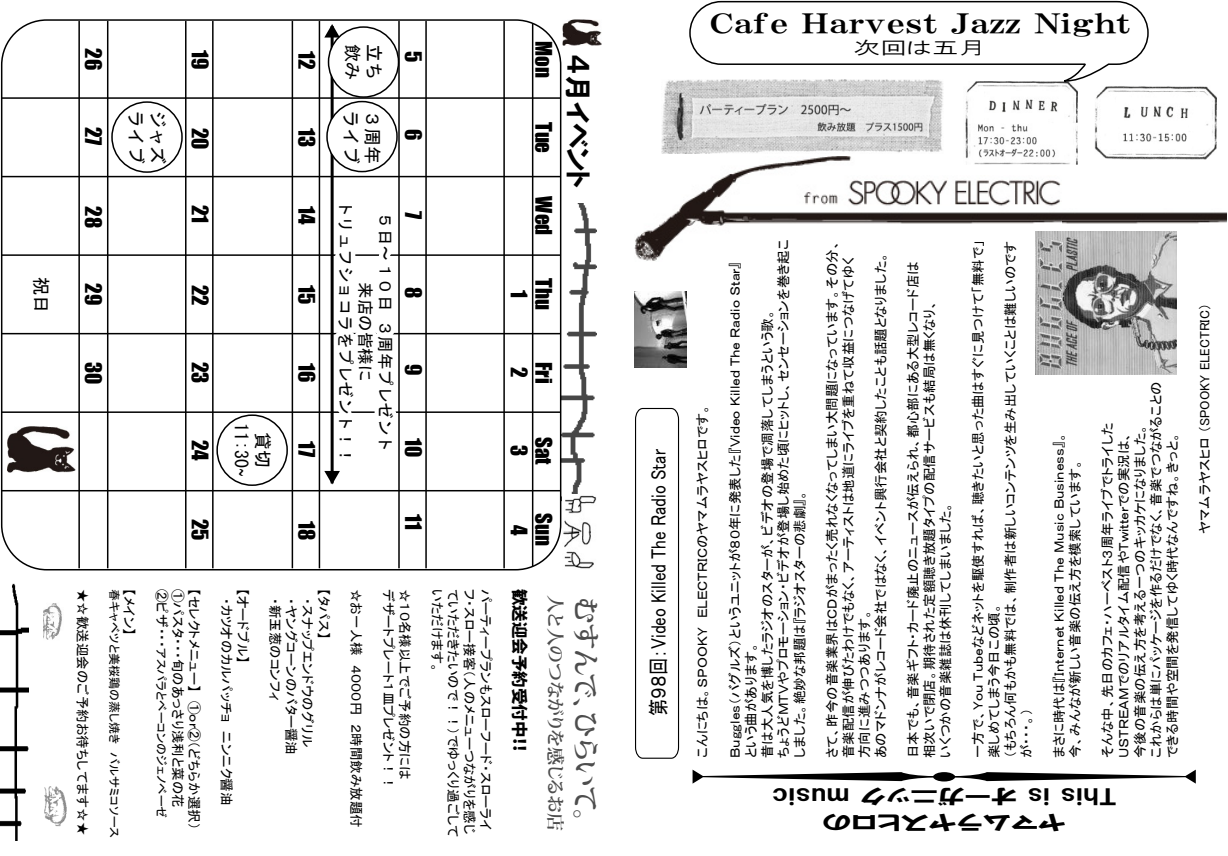
<style>
.page{position:relative;width:1228px;height:856px;background:#fff}
.page>*{position:absolute;margin:0;border:0;box-sizing:border-box;transform-origin:0 0}
.t1{font:27px "HGP Mincho E";color:#000;scale:1.5 1}
.t2{font:700 27px "Koz Min Pro";letter-spacing:-.09em;color:#4d4d4d}
.t3{font:27px "HGP Soei Kakugothic UB";color:#000}
.t4{font:21px "Impact";color:#000}
.t5{font:21px "MS P Gothic";color:#000;scale:.83 1}
.t6{font:21px/25.2px "HGP Soei Kakugothic UB";color:#000;text-align:center;scale:1.5 1}
.t7{font:18px "MS Gothic";color:#000}
.t8{font:700 18px "Koz Min Pro";letter-spacing:-.08em;color:#4d4d4d}
.t9{font:18px "HGP Gothic M";color:#000;scale:1.5 1}
.t10{font:16.5px/19.8px "MS Gothic";color:#000;text-align:center}
.t11{font:800 16.5px "Koz Go Pro";color:#000}
.t12{font:13.5px/16.2px "MS P Gothic";color:#000}
.t13{font:12px "MS P Gothic";color:#000}
</style>
<div class="page">
<img style="left:1061px;top:212px;width:166px;height:12px">
<img style="left:635px;top:157px;width:426px;height:104px">
<svg style="left:635px;top:407px;width:45px;height:351px"></svg>
<img style="left:1094px;top:86px;width:123px;height:74px">
<img style="left:0;top:583px;width:28px;height:257px">
<img style="left:562px;top:204px;width:34px;height:290px">
<img style="left:43px;top:603px;width:19px;height:37px">
<img style="left:44px;top:786px;width:23px;height:41px">
<img style="left:563px;top:495px;width:34px;height:74px">
<img style="left:661px;top:80px;width:282px;height:74px">
<svg style="left:0;top:20px;width:562px;height:550px"></svg>
<img style="left:563px;top:19px;width:39px;height:27px">
<svg style="left:693px;top:769px;width:503px;height:14px"></svg>
<img style="left:963px;top:82px;width:114px;height:83px">
<svg style="left:688px;top:0;width:461px;height:82px"></svg>
<img style="left:635px;top:292px;width:52px;height:75px">
<div style="left:216px;top:414px;width:72px;height:72px;border:2px solid #000;border-radius:50%"></div>
<div style="left:327px;top:102px;width:70px;height:70px;background:#fff;border-radius:50%"></div>
<div style="left:326px;top:101px;width:72px;height:71px;border:2px solid #000;border-radius:50%"></div>
<div style="left:329px;top:27px;width:70px;height:70px;background:#fff;border-radius:50%"></div>
<div style="left:328px;top:26px;width:71px;height:72px;border:2px solid #000;border-radius:50%"></div>
<img style="left:1035px;top:231px;width:142px;height:143px">
<p class="t7" style="left:50px;top:277px;width:37px;rotate:90deg">祝日</p>
<p class="t4" style="left:110px;top:48px;width:23px;rotate:90deg">26</p>
<p class="t4" style="left:110px;top:127px;width:20px;rotate:90deg">27</p>
<p class="t7" style="left:145px;top:110px;width:55px;rotate:90deg">ライブ</p>
<p class="t7" style="left:167px;top:110px;width:55px;rotate:90deg">ジャズ</p>
<p class="t4" style="left:216px;top:50px;width:21px;rotate:90deg">19</p>
<p class="t4" style="left:323px;top:51px;width:20px;rotate:90deg">12</p>
<p class="t7" style="left:362px;top:44px;width:37px;rotate:90deg">飲み</p>
<p class="t7" style="left:383px;top:44px;width:37px;rotate:90deg">立ち</p>
<p class="t4" style="left:430px;top:51px;width:13px;rotate:90deg">5</p>
<p class="t7" style="left:360px;top:110px;width:55px;rotate:90deg">ライブ</p>
<p class="t7" style="left:382px;top:110px;width:55px;rotate:90deg">３周年</p>
<p class="t4" style="left:216px;top:128px;width:23px;rotate:90deg">20</p>
<p class="t4" style="left:323px;top:128px;width:21px;rotate:90deg">13</p>
<p class="t4" style="left:430px;top:129px;width:13px;rotate:90deg">6</p>
<p class="t4" style="left:560px;top:41px;width:38px;rotate:90deg">Mon</p>
<p class="t4" style="left:560px;top:122px;width:33px;rotate:90deg">Tue</p>
<p class="t3" style="left:592px;top:54px;width:135px;rotate:90deg">４月イベント</p>
<p class="t4" style="left:110px;top:206px;width:23px;rotate:90deg">28</p>
<p class="t4" style="left:110px;top:283px;width:23px;rotate:90deg">29</p>
<p class="t4" style="left:110px;top:361px;width:24px;rotate:90deg">30</p>
<p class="t4" style="left:560px;top:196px;width:40px;rotate:90deg">Wed</p>
<p class="t4" style="left:216px;top:205px;width:20px;rotate:90deg">21</p>
<p class="t4" style="left:323px;top:206px;width:20px;rotate:90deg">14</p>
<p class="t10" style="left:395px;top:200px;width:265px;rotate:90deg">５日～１０日 ３周年プレゼント<br>来店の皆様に<br>トリュフショコラをプレゼント！！</p>
<p class="t4" style="left:430px;top:210px;width:10px;rotate:90deg">7</p>
<p class="t4" style="left:560px;top:278px;width:33px;rotate:90deg">Thu</p>
<p class="t4" style="left:216px;top:285px;width:23px;rotate:90deg">22</p>
<p class="t4" style="left:323px;top:285px;width:21px;rotate:90deg">15</p>
<p class="t4" style="left:430px;top:287px;width:13px;rotate:90deg">8</p>
<p class="t4" style="left:535px;top:290px;width:10px;rotate:90deg">1</p>
<p class="t4" style="left:216px;top:362px;width:23px;rotate:90deg">23</p>
<p class="t4" style="left:323px;top:363px;width:21px;rotate:90deg">16</p>
<p class="t4" style="left:560px;top:362px;width:23px;rotate:90deg">Fri</p>
<p class="t4" style="left:430px;top:364px;width:13px;rotate:90deg">9</p>
<p class="t4" style="left:535px;top:367px;width:12px;rotate:90deg">2</p>
<p class="t7" style="left:250px;top:423px;width:55px;rotate:90deg">11:30～</p>
<p class="t7" style="left:272px;top:432px;width:37px;rotate:90deg">貸切</p>
<p class="t4" style="left:560px;top:437px;width:29px;rotate:90deg">Sat</p>
<p class="t4" style="left:430px;top:438px;width:21px;rotate:90deg">10</p>
<p class="t4" style="left:216px;top:440px;width:22px;rotate:90deg">24</p>
<p class="t4" style="left:323px;top:441px;width:18px;rotate:90deg">17</p>
<p class="t4" style="left:535px;top:445px;width:13px;rotate:90deg">3</p>
<p class="t4" style="left:216px;top:518px;width:23px;rotate:90deg">25</p>
<p class="t4" style="left:323px;top:521px;width:21px;rotate:90deg">18</p>
<p class="t4" style="left:430px;top:514px;width:18px;rotate:90deg">11</p>
<p class="t4" style="left:560px;top:513px;width:34px;rotate:90deg">Sun</p>
<p class="t4" style="left:535px;top:525px;width:12px;rotate:90deg">4</p>
<p class="t12" style="left:91px;top:589px;width:248px;rotate:90deg">★☆歓送迎会のご予約お待ちしてます☆★</p>
<p class="t13" style="left:121px;top:589px;width:250px;rotate:90deg">春キャベツと美桜鶏の蒸し焼き　バルサミコソース</p>
<p class="t12" style="left:138px;top:589px;width:47px;rotate:90deg">【メイン】</p>
<p class="t12" style="left:170px;top:589px;width:60px;rotate:90deg">②ピザ・・・</p>
<p class="t12" style="left:186px;top:589px;width:220px;rotate:90deg">①パスタ・・・旬のあっさり浅利と菜の花</p>
<p class="t12" style="left:202px;top:589px;width:242px;rotate:90deg">【セレクトメニュー】　①ｏｒ②（どちらか選択）</p>
<p class="t12" style="left:235px;top:589px;width:218px;rotate:90deg">　・カツオのカルパッチョ　ニンニク醤油</p>
<p class="t12" style="left:251px;top:589px;width:76px;rotate:90deg">【オードブル】</p>
<p class="t12" style="left:283px;top:589px;width:113px;rotate:90deg">　・新玉葱のコンフィ</p>
<p class="t12" style="left:300px;top:589px;width:167px;rotate:90deg">　・ヤングコーンのバター醤油</p>
<p class="t12" style="left:316px;top:589px;width:160px;rotate:90deg">　・スナップエンドウのグリル</p>
<p class="t12" style="left:332px;top:589px;width:60px;rotate:90deg">【タパス】　</p>
<p class="t12" style="left:364px;top:589px;width:240px;rotate:90deg">☆お一人様　４０００円　２時間飲み放題付</p>
<p class="t12" style="left:397px;top:589px;width:202px;rotate:90deg">デザートプレート１皿プレゼント！！</p>
<p class="t12" style="left:413px;top:589px;width:192px;rotate:90deg">☆１０名様以上でご予約の方には</p>
<p class="t12" style="left:445px;top:589px;width:86px;rotate:90deg">いただけます。</p>
<p class="t12" style="left:462px;top:589px;width:250px;rotate:90deg">ていただきたいので！！）でゆっくり過ごして</p>
<p class="t12" style="left:478px;top:589px;width:247px;rotate:90deg">フ・スロー接客（人のメニューつながりを感じ</p>
<p class="t12" style="left:494px;top:589px;width:243px;rotate:90deg">パーティープランもスローフード・スローライ</p>
<p class="t11" style="left:530px;top:589px;width:169px;rotate:90deg">歓送迎会予約受付中！！</p>
<p class="t13" style="left:167px;top:648px;width:172px;rotate:90deg">アスパラとベーコンのジェノベーゼ</p>
<p class="t8" style="left:568px;top:595px;width:237px;rotate:90deg">人と人のつながりを感じるお店</p>
<p class="t2" style="left:605px;top:597px;width:240px;rotate:90deg">むすんで、ひらいて。</p>
<p class="t1" style="left:709px;top:10px;width:283px">Cafe Harvest Jazz Night</p>
<p class="t9" style="left:853px;top:39px;width:90px">次回は五月</p>
<p class="t5" style="left:648px;top:716px;width:323px;rotate:-90deg">第９８回：Video Killed The Radio Star</p>
<p class="t12" style="left:694px;top:758px;width:356px;rotate:-90deg">こんにちは。ＳＰＯＯＫＹ　ＥＬＥＣＴＲＩＣのヤマムラヤスヒロです。</p>
<p class="t12" style="left:727px;top:758px;width:520px;rotate:-90deg">Ｂｕｇｇｌｅｓ（バグルズ）というユニットが８０年に発表した『Ｖｉｄｅｏ Ｋｉｌｌｅｄ Ｔｈｅ Ｒａｄｉｏ Ｓｔａｒ』<br>という曲があります。<br>昔は大人気を博したラジオのスターが、ビデオの登場で凋落してしまうという歌。<br>ちょうどＭＴＶやプロモーション・ビデオが登場し始めた頃にヒットし、センセーションを巻き起こしました。絶妙な邦題は『ラジオスターの悲劇』。</p>
<p class="t12" style="left:824px;top:758px;width:519px;rotate:-90deg">さて、昨今の音楽業界はＣＤがまったく売れなくなってしまい大問題になっています。その分、音楽配信が伸びたわけでもなく、アーティストは地道にライブを重ねて収益につなげてゆく方向に進みつつあります。<br>あのマドンナがレコード会社ではなく、イベント興行会社と契約したことも話題となりました。</p>
<p class="t12" style="left:905px;top:758px;width:498px;rotate:-90deg">日本でも、音楽ギフト・カード廃止のニュースが伝えられ、都心部にある大型レコード店は相次いで閉店。期待された定額聴き放題タイプの配信サービスも結局は無くなり、<br>いくつかの音楽雑誌は休刊してしまいました。</p>
<p class="t12" style="left:970px;top:758px;width:519px;rotate:-90deg">一方で、Ｙｏｕ Ｔｕｂｅなどネットを駆使すれば、聴きたいと思った曲はすぐに見つけて「無料で」楽しめてしまう今日この頃。<br>（もちろん何もかも無料では、制作者は新しいコンテンツを生み出していくことは難しいのですが・・・。）</p>
<p class="t12" style="left:1051px;top:758px;width:327px;rotate:-90deg">まさに時代は『Ｉｎｔｅｒｎｅｔ Ｋｉｌｌｅｄ Ｔｈｅ Ｍｕｓｉｃ Ｂｕｓｉｎｅｓｓ』。今、みんなが新しい音楽の伝え方を模索しています。</p>
<p class="t12" style="left:1099px;top:758px;width:378px;rotate:-90deg">そんな中、先日のカフェ・ハーベスト３周年ライブでトライした<br>ＵＳＴＲＥＡＭでのリアルタイム配信やＴｗｉｔｔｅｒでの実況は、<br>今後の音楽の伝え方を考える一つのキッカケになりました。<br>これからは単にパッケージを作るだけでなく、音楽でつながることのできる時間や空間を発信してゆく時代なんですね。きっと。</p>
<p class="t6" style="left:1116px;top:834px;width:231px;rotate:-180deg">ヤマムラヤスヒロの<br>This is オーガニック music</p>
</div>
